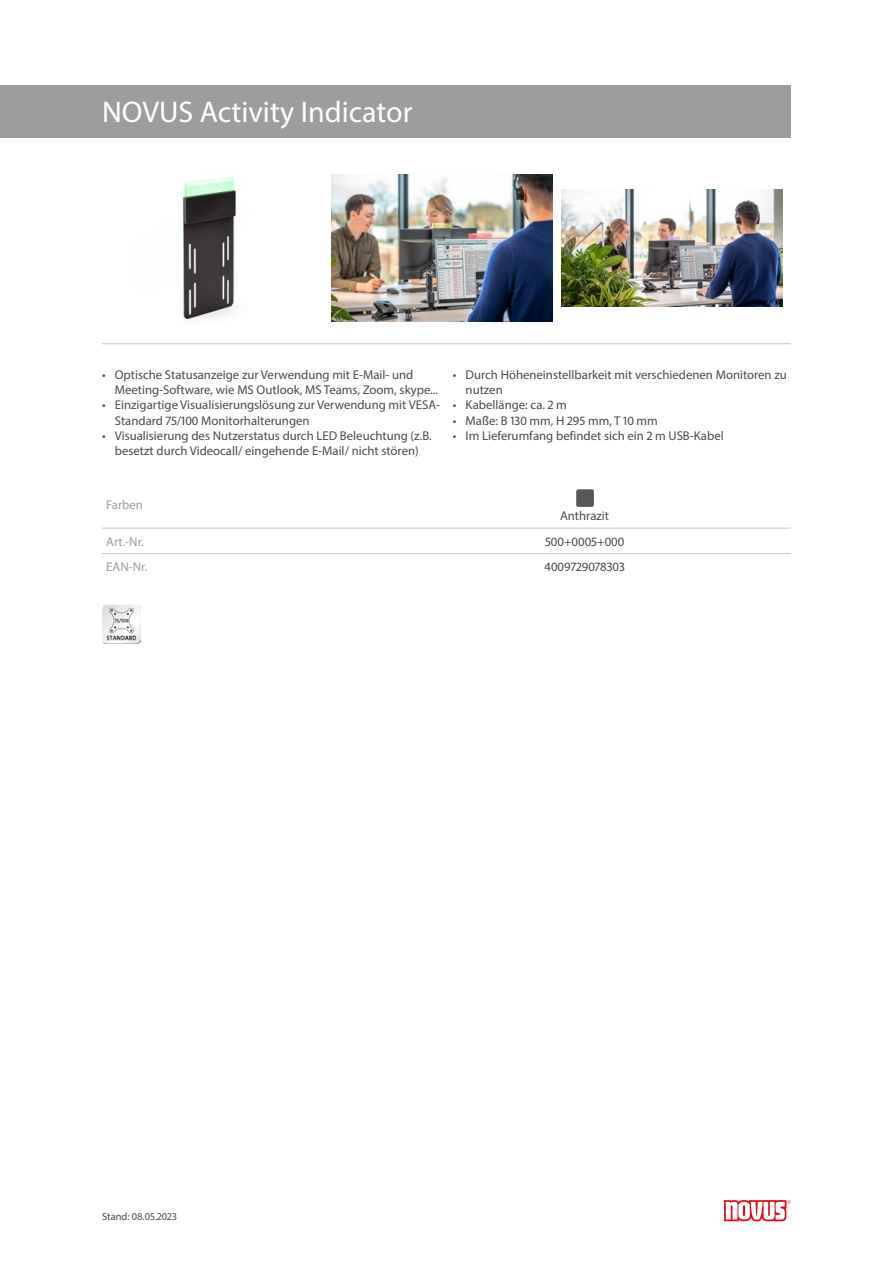
<style>
.page{position:relative;width:893px;height:1263px;background:#fff}
.page>*{position:absolute;margin:0;border:0;box-sizing:border-box;transform-origin:0 0}
.Produktname{font:30px "Myriad Pro";color:#fff}
.Produkttabelle_Zentr{font:12.75px/15.3px "Myriad Pro";color:#4a4a49}
.Produkttabelle_Links{font:12.75px "Myriad Pro";color:#9d9d9c}
.Farbildtext{font:12.75px "Myriad Pro";color:#4a4a49}
.t1{font:10.5px "Myriad Pro";color:#4a4a49}
</style>
<div class="page">
<img style="left:182px;top:177px;width:54px;height:143px">
<img style="left:332px;top:175px;width:221px;height:147px">
<img style="left:561px;top:189px;width:221px;height:118px">
<hr style="left:102px;top:343px;width:689px;height:1px;background:#c6c6c6">
<img style="left:102px;top:605px;width:38px;height:38px">
<svg style="left:724px;top:1200px;width:67px;height:21px"></svg>
<div style="left:0;top:85px;width:791px;height:53px;background:#9d9d9c"></div>
<hr style="left:102px;top:528px;width:276px;height:1px;background:#c6c6c6">
<hr style="left:378px;top:528px;width:413px;height:1px;background:#c6c6c6">
<hr style="left:102px;top:553px;width:276px;height:1px;background:#c6c6c6">
<hr style="left:378px;top:553px;width:413px;height:1px;background:#c6c6c6">
<img style="left:576px;top:489px;width:17px;height:17px">
<p class="Produktname" style="left:102px;top:94px;width:312px">NOVUS Activity Indicator</p>
<p class="Produkttabelle_Zentr" style="left:115px;top:367px;width:325px;text-indent:-13px">• Optische Statusanzeige zur Verwendung mit E-Mail- und<br>Meeting-Software, wie MS Outlook, MS Teams, Zoom, skype...</p>
<p class="Produkttabelle_Zentr" style="left:115px;top:397px;width:327px;text-indent:-13px">• Einzigartige Visualisierungslösung zur Verwendung mit VESA-<br>Standard 75/100 Monitorhalterungen</p>
<p class="Produkttabelle_Zentr" style="left:102px;top:428px;width:331px;text-align:center">• Visualisierung des Nutzerstatus durch LED Beleuchtung (z.B. besetzt durch Videocall/ eingehende E-Mail/ nicht stören)</p>
<p class="Produkttabelle_Zentr" style="left:466px;top:367px;width:323px;text-indent:-13px">• Durch Höheneinstellbarkeit mit verschiedenen Monitoren zu nutzen</p>
<p class="Produkttabelle_Zentr" style="left:453px;top:397px;width:115px">• Kabellänge: ca. 2 m</p>
<p class="Produkttabelle_Zentr" style="left:453px;top:413px;width:206px">• Maße: B 130 mm, H 295 mm, T 10 mm</p>
<p class="Produkttabelle_Zentr" style="left:453px;top:428px;width:272px">• Im Lieferumfang befindet sich ein 2 m USB-Kabel</p>
<p class="Produkttabelle_Links" style="left:106px;top:497px;width:38px">Farben</p>
<p class="Farbildtext" style="left:560px;top:507px;width:50px">Anthrazit</p>
<p class="Produkttabelle_Links" style="left:106px;top:533px;width:39px">Art.-Nr.</p>
<p class="Produkttabelle_Zentr" style="left:545px;top:533px;width:81px">500+0005+000</p>
<p class="Produkttabelle_Links" style="left:106px;top:559px;width:43px">EAN-Nr.</p>
<p class="Produkttabelle_Zentr" style="left:545px;top:559px;width:82px">4009729078303</p>
<p class="t1" style="left:102px;top:1210px;width:76px">Stand: 08.05.2023</p>
</div>
